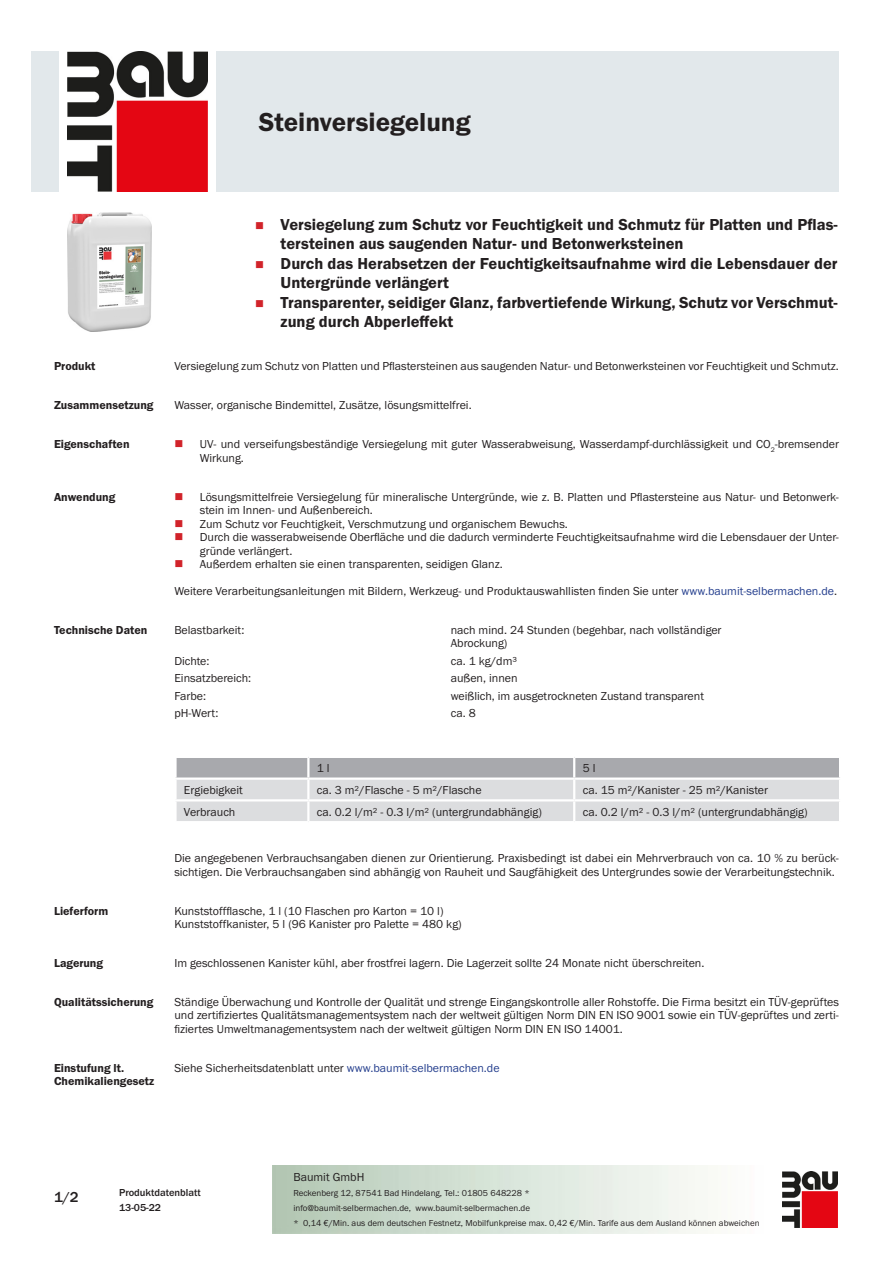
<style>
.page{position:relative;width:893px;height:1263px;background:#fff}
.page>*{position:absolute;margin:0;border:0;box-sizing:border-box;transform-origin:0 0}
.PDS_Produktname{font:27px "BM Franklin Gothic URW Dem";color:#231f20}
.t1{font:16.5px/19.5px "BM Franklin Gothic URW Dem";color:#231f20}
.t2{font:500 15px "BM Franklin Gothic URW";color:#231f20}
.PDS_Standard{font:12px/13.5px "BM Franklin Gothic URW Boo";color:#231f20}
.PDS_Standard_linksbü{font:12px/13.5px "BM Franklin Gothic URW Boo";color:#231f20}
.PDS_Header{font:12px/13.5px "BM Franklin Gothic URW Dem";color:#231f20}
.t3{font:500 10.5px/15px "BM Franklin Gothic URW";color:#231f20}
.t4{font:9px/15px "BM Franklin Gothic URW Boo";color:#231f20}
.s1{color:#253f8e}
</style>
<div class="page">
<img style="left:782px;top:1171px;width:56px;height:56px">
<div style="left:32px;top:51px;width:27px;height:140px;background:#e2e8eb"></div>
<img style="left:68px;top:51px;width:139px;height:140px">
<div style="left:216px;top:51px;width:623px;height:140px;background:#e2e8eb"></div>
<img style="left:68px;top:213px;width:83px;height:119px">
<svg style="left:175px;top:757px;width:665px;height:64px"></svg>
<hr style="left:174px;top:799px;width:134px;height:2px;background:#fff">
<hr style="left:174px;top:801px;width:3px;height:20px;background:#fff">
<hr style="left:308px;top:799px;width:266px;height:2px;background:#fff">
<hr style="left:307px;top:801px;width:2px;height:20px;background:#fff">
<hr style="left:574px;top:799px;width:267px;height:2px;background:#fff">
<hr style="left:573px;top:801px;width:2px;height:20px;background:#fff">
<hr style="left:839px;top:801px;width:2px;height:20px;background:#fff">
<p class="PDS_Produktname" style="left:259px;top:106px;width:213px">Steinversiegelung</p>
<p class="t1" style="left:281px;top:215px;width:559px">Versiegelung zum Schutz vor Feuchtigkeit und Schmutz für Platten und Pflas&shy;tersteinen aus saugenden Natur- und Betonwerksteinen</p>
<p class="t1" style="left:281px;top:254px;width:559px">Durch das Herabsetzen der Feuchtigkeitsaufnahme wird die Lebensdauer der<br>Untergründe verlängert</p>
<p class="t1" style="left:281px;top:293px;width:559px">Transparenter, seidiger Glanz, farbvertiefende Wirkung, Schutz vor Verschmut&shy;zung durch Abperleffekt</p>
<p class="PDS_Header" style="left:54px;top:360px;width:43px">Produkt</p>
<p class="PDS_Standard" style="left:174px;top:360px;width:666px">Versiegelung zum Schutz von Platten und Pflastersteinen aus saugenden Natur- und Betonwerksteinen vor Feuchtigkeit und Schmutz.</p>
<p class="PDS_Header" style="left:54px;top:399px;width:101px">Zusammensetzung</p>
<p class="PDS_Standard" style="left:174px;top:399px;width:299px">Wasser, organische Bindemittel, Zusätze, lösungsmittelfrei.</p>
<p class="PDS_Header" style="left:54px;top:438px;width:77px">Eigenschaften</p>
<p class="PDS_Standard" style="left:200px;top:438px;width:641px">UV- und verseifungsbeständige Versiegelung mit guter Wasserabweisung, Wasserdampf-durchlässigkeit und CO<sub>2</sub>-bremsender<br>Wirkung.</p>
<p class="PDS_Header" style="left:54px;top:490px;width:63px">Anwendung</p>
<p class="PDS_Standard" style="left:200px;top:490px;width:641px">Lösungsmittelfreie Versiegelung für mineralische Untergründe, wie z. B. Platten und Pflastersteine aus Natur- und Betonwerk&shy;stein im Innen- und Außenbereich.</p>
<p class="PDS_Standard" style="left:200px;top:517px;width:370px">Zum Schutz vor Feuchtigkeit, Verschmutzung und organischem Bewuchs.</p>
<p class="PDS_Standard" style="left:200px;top:530px;width:641px">Durch die wasserabweisende Oberfläche und die dadurch verminderte Feuchtigkeitsaufnahme wird die Lebensdauer der Unter&shy;gründe verlängert.</p>
<p class="PDS_Standard" style="left:200px;top:557px;width:304px">Außerdem erhalten sie einen transparenten, seidigen Glanz.</p>
<p class="PDS_Standard" style="left:174px;top:584px;width:664px">Weitere Verarbeitungsanleitungen mit Bildern, Werkzeug- und Produktauswahllisten finden Sie unter <span class="s1">www.baumit-selbermachen.de</span>.</p>
<p class="PDS_Header" style="left:54px;top:623px;width:95px">Technische Daten</p>
<p class="PDS_Standard_linksbü" style="left:174px;top:623px;width:72px">Belastbarkeit:</p>
<p class="PDS_Standard_linksbü" style="left:451px;top:623px;width:272px">nach mind. 24 Stunden (begehbar, nach vollständiger<br>Abrockung)</p>
<p class="PDS_Standard_linksbü" style="left:174px;top:654px;width:37px">Dichte:</p>
<p class="PDS_Standard_linksbü" style="left:451px;top:654px;width:68px">ca. 1 kg/dm³</p>
<p class="PDS_Standard_linksbü" style="left:174px;top:672px;width:78px">Einsatzbereich:</p>
<p class="PDS_Standard_linksbü" style="left:451px;top:672px;width:68px">außen, innen</p>
<p class="PDS_Standard_linksbü" style="left:174px;top:689px;width:33px">Farbe:</p>
<p class="PDS_Standard_linksbü" style="left:451px;top:689px;width:255px">weißlich, im ausgetrockneten Zustand transparent</p>
<p class="PDS_Standard_linksbü" style="left:174px;top:707px;width:46px">pH-Wert:</p>
<p class="PDS_Standard_linksbü" style="left:451px;top:707px;width:26px">ca. 8</p>
<p class="PDS_Standard_linksbü" style="left:317px;top:762px;width:14px">1 l</p>
<p class="PDS_Standard_linksbü" style="left:583px;top:762px;width:14px">5 l</p>
<p class="PDS_Standard_linksbü" style="left:184px;top:783px;width:60px">Ergiebigkeit</p>
<p class="PDS_Standard_linksbü" style="left:317px;top:783px;width:166px">ca. 3 m²/Flasche - 5 m²/Flasche</p>
<p class="PDS_Standard_linksbü" style="left:583px;top:783px;width:187px">ca. 15 m²/Kanister - 25 m²/Kanister</p>
<p class="PDS_Standard_linksbü" style="left:184px;top:805px;width:53px">Verbrauch</p>
<p class="PDS_Standard_linksbü" style="left:317px;top:805px;width:226px">ca. 0.2 l/m² - 0.3 l/m² (untergrundabhängig)</p>
<p class="PDS_Standard_linksbü" style="left:583px;top:805px;width:226px">ca. 0.2 l/m² - 0.3 l/m² (untergrundabhängig)</p>
<p class="PDS_Standard" style="left:174px;top:852px;width:666px">Die angegebenen Verbrauchsangaben dienen zur Orientierung. Praxisbedingt ist dabei ein Mehrverbrauch von ca. 10 % zu berück&shy;sichtigen. Die Verbrauchsangaben sind abhängig von Rauheit und Saugfähigkeit des Untergrundes sowie der Verarbeitungstechnik.</p>
<p class="PDS_Header" style="left:54px;top:904px;width:56px">Lieferform</p>
<p class="PDS_Standard" style="left:174px;top:904px;width:271px">Kunststoffflasche, 1 l (10 Flaschen pro Karton = 10 l)</p>
<p class="PDS_Standard" style="left:174px;top:917px;width:289px">Kunststoffkanister, 5 l (96 Kanister pro Palette = 480 kg)</p>
<p class="PDS_Header" style="left:54px;top:956px;width:51px">Lagerung</p>
<p class="PDS_Standard" style="left:174px;top:956px;width:532px">Im geschlossenen Kanister kühl, aber frostfrei lagern. Die Lagerzeit sollte 24 Monate nicht überschreiten.</p>
<p class="PDS_Header" style="left:54px;top:995px;width:101px">Qualitätssicherung</p>
<p class="PDS_Standard" style="left:174px;top:995px;width:666px;text-align:justify">Ständige Überwachung und Kontrolle der Qualität und strenge Eingangskontrolle aller Rohstoffe. Die Firma besitzt ein TÜV-geprüftes und zertifiziertes Qualitätsmanagementsystem nach der weltweit gültigen Norm DIN EN ISO 9001 sowie ein TÜV-geprüftes und zerti&shy;fiziertes Umweltmanagementsystem nach der weltweit gültigen Norm DIN EN ISO 14001.</p>
<p class="PDS_Header" style="left:54px;top:1061px;width:102px">Einstufung lt.<br>Chemikaliengesetz</p>
<p class="PDS_Standard" style="left:174px;top:1061px;width:327px">Siehe Sicherheitsdatenblatt unter <span class="s1">www.baumit-selbermachen.de</span></p>
<p class="t2" style="left:54px;top:1188px;width:26px">1/2</p>
<p class="t3" style="left:119px;top:1185px;width:83px">Produktdatenblatt<br>13-05-22</p>
<p class="PDS_Standard" style="left:293px;top:1170px;width:73px">Baumit GmbH</p>
<p class="t4" style="left:293px;top:1186px;width:468px">Reckenberg 12, 87541 Bad Hindelang, Tel.: 01805 648228 *<br>info@baumit-selbermachen.de, www.baumit-selbermachen.de<br>* 0,14 €/Min. aus dem deutschen Festnetz, Mobilfunkpreise max. 0,42 €/Min. Tarife aus dem Ausland können abweichen</p>
</div>
